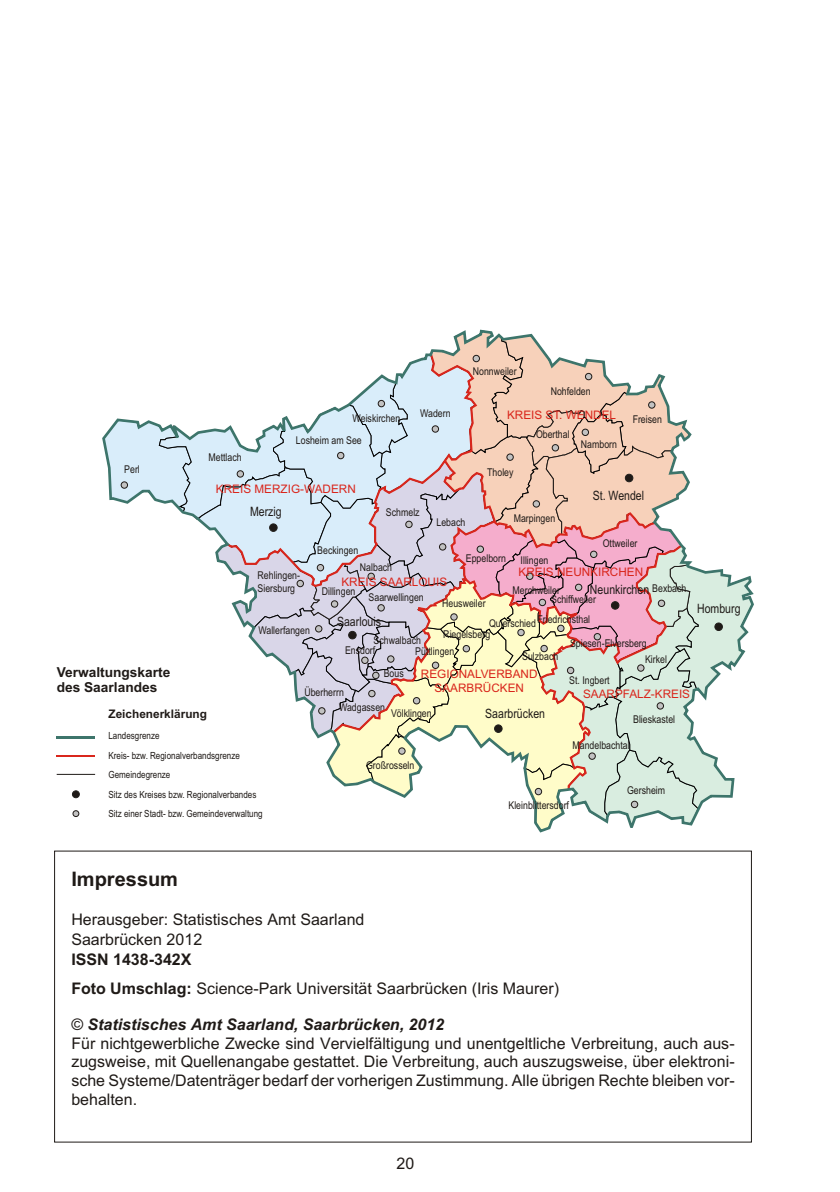
<style>
.page{position:relative;width:840px;height:1192px;background:#fff}
.page>*{position:absolute;margin:0;border:0;box-sizing:border-box;transform-origin:0 0}
.t1{font:700 20px "Arial";color:#1f1a17}
.t2{font:16px/18.8px "Arial";color:#1f1a17}
.t3{font:700 13.8px/15.4px "Arial";color:#1f1a17}
.t4{font:12.8px "Arial Narrow";color:#1f1a17}
.t5{font:11.8px/13.2px "Arial";color:#d9261c;text-align:center}
.t6{font:700 11.8px "Arial";color:#1f1a17}
.t7{font:10.8px/14.4px "Arial Narrow";color:#1f1a17}
.t8{font:9.8px/19.6px "Arial Narrow";color:#1f1a17}
.s1{font-weight:700}
.s2{font-weight:700;font-style:italic}
</style>
<div class="page">
<div style="left:72px;top:791px;width:7px;height:7px;background:#1f1a17;border:1px solid #211f1c;border-radius:50%"></div>
<svg style="left:73px;top:811px;width:6px;height:6px"></svg>
<hr style="left:57px;top:736px;width:38px;height:2px;background:#3d756b">
<hr style="left:57px;top:774px;width:38px;height:1px;background:#1f1a17">
<hr style="left:57px;top:755px;width:38px;height:2px;background:#d9261c">
<svg style="left:102px;top:330px;width:652px;height:503px"></svg>
<p class="t7" style="left:124px;top:463px;width:17px">Perl</p>
<p class="t7" style="left:353px;top:412px;width:49px">Weiskirchen</p>
<p class="t7" style="left:208px;top:451px;width:35px">Mettlach</p>
<p class="t7" style="left:296px;top:434px;width:67px">Losheim am See</p>
<p class="t5" style="left:216px;top:484px;width:141px">KREIS MERZIG-WADERN</p>
<p class="t7" style="left:420px;top:407px;width:32px">Wadern</p>
<p class="t4" style="left:250px;top:506px;width:33px">Merzig</p>
<p class="t7" style="left:386px;top:506px;width:35px">Schmelz</p>
<p class="t7" style="left:437px;top:516px;width:30px">Lebach</p>
<p class="t7" style="left:473px;top:365px;width:45px">Nonnweiler</p>
<p class="t7" style="left:551px;top:385px;width:42px">Nohfelden</p>
<p class="t5" style="left:507px;top:410px;width:110px">KREIS ST. WENDEL</p>
<p class="t7" style="left:487px;top:466px;width:28px">Tholey</p>
<p class="t7" style="left:536px;top:428px;width:35px">Oberthal</p>
<p class="t7" style="left:581px;top:438px;width:38px">Namborn</p>
<p class="t7" style="left:633px;top:413px;width:31px">Freisen</p>
<p class="t7" style="left:514px;top:512px;width:43px">Marpingen</p>
<p class="t4" style="left:593px;top:491px;width:53px">St. Wendel</p>
<p class="t7" style="left:603px;top:537px;width:36px">Ottweiler</p>
<p class="t7" style="left:317px;top:544px;width:43px">Beckingen</p>
<p class="t7" style="left:466px;top:552px;width:42px">Eppelborn</p>
<p class="t7" style="left:521px;top:554px;width:29px">Illingen</p>
<p class="t7" style="left:360px;top:561px;width:34px">Nalbach</p>
<p class="t5" style="left:519px;top:567px;width:126px">KREIS NEUNKIRCHEN</p>
<p class="t7" style="left:258px;top:571px;width:44px;line-height:12.2px">Rehlingen-<br>Siersburg</p>
<p class="t5" style="left:341px;top:577px;width:107px">KREIS SAARLOUIS</p>
<p class="t7" style="left:652px;top:582px;width:36px">Bexbach</p>
<p class="t4" style="left:590px;top:584px;width:61px">Neunkirchen</p>
<p class="t7" style="left:513px;top:584px;width:49px">Merchweiler</p>
<p class="t7" style="left:322px;top:585px;width:35px">Dillingen</p>
<p class="t7" style="left:369px;top:591px;width:57px">Saarwellingen</p>
<p class="t4" style="left:337px;top:617px;width:45px">Saarlouis</p>
<p class="t7" style="left:345px;top:644px;width:32px">Ensdorf</p>
<p class="t7" style="left:384px;top:667px;width:22px">Bous</p>
<p class="t7" style="left:391px;top:707px;width:42px">Völklingen</p>
<p class="t7" style="left:551px;top:593px;width:46px">Schiffweiler</p>
<p class="t7" style="left:442px;top:597px;width:45px">Heusweiler</p>
<p class="t7" style="left:537px;top:613px;width:54px">Friedrichsthal</p>
<p class="t7" style="left:489px;top:617px;width:48px">Quierschied</p>
<p class="t7" style="left:259px;top:624px;width:53px">Wallerfangen</p>
<p class="t7" style="left:374px;top:634px;width:49px">Schwalbach</p>
<p class="t7" style="left:443px;top:628px;width:48px">Riegelsberg</p>
<p class="t7" style="left:570px;top:637px;width:78px">Spiesen-Elversberg</p>
<p class="t7" style="left:415px;top:645px;width:41px">Püttlingen</p>
<p class="t7" style="left:522px;top:650px;width:38px">Sulzbach</p>
<p class="t7" style="left:645px;top:653px;width:23px">Kirkel</p>
<p class="t3" style="left:57px;top:666px;width:115px">Verwaltungskarte des Saarlandes</p>
<p class="t5" style="left:421px;top:669px;width:118px">REGIONALVERBAND<br>SAARBRÜCKEN</p>
<p class="t7" style="left:569px;top:674px;width:42px">St. Ingbert</p>
<p class="t7" style="left:339px;top:686px;width:48px;text-indent:-35px">Überherrn<br>Wadgassen</p>
<p class="t5" style="left:583px;top:688px;width:109px">SAARPFALZ-KREIS</p>
<p class="t4" style="left:485px;top:708px;width:61px">Saarbrücken</p>
<p class="t6" style="left:109px;top:709px;width:100px">Zeichenerklärung</p>
<p class="t8" style="left:108px;top:727px;width:156px">Landesgrenze<br>Kreis- bzw. Regionalverbandsgrenze<br>Gemeindegrenze<br>Sitz des Kreises bzw. Regionalverbandes<br>Sitz einer Stadt- bzw. Gemeindeverwaltung</p>
<p class="t7" style="left:633px;top:713px;width:44px">Blieskastel</p>
<p class="t7" style="left:573px;top:739px;width:59px">Mandelbachtal</p>
<p class="t7" style="left:366px;top:759px;width:50px">Großrosseln</p>
<p class="t7" style="left:627px;top:784px;width:40px">Gersheim</p>
<p class="t7" style="left:509px;top:799px;width:62px">Kleinblittersdorf</p>
<p class="t4" style="left:697px;top:604px;width:45px">Homburg</p>
<h1 class="t1" style="left:71px;top:872px;width:108px">Im pres sum</h1>
<h2 class="t2" style="left:71px;top:911px;width:295px;line-height:19.8px">He raus ge ber: Sta tis ti sches Amt Saar land<br>Saar brü cken 2012</h2>
<h2 class="t2" style="left:71px;top:946px;width:489px;line-height:28.8px"><span class="s1">ISSN 1438-342X<br>Foto Um schlag:</span> Science-Park Uni ver si tät Saar brü cken (Iris Mau rer)</h2>
<p class="t2" style="left:71px;top:1016px;width:665px">© <span class="s2">Sta tis ti sches Amt Saar land, Saar brü cken, 2012<br></span>Für nicht ge werb li che Zwe cke sind Ver viel fäl ti gung und un ent gelt li che Ver brei tung, auch aus - zugs wei se, mit Quel len an ga be ge stat tet. Die Ver brei tung, auch aus zugs wei se, über elek tro ni - sche Sys te me/Da ten trä ger be darf der vor her igen Zu stim mung. Alle übri gen Rech te blei ben vor - be hal ten.</p>
<h2 class="t2" style="left:396px;top:1156px;width:19px">20</h2>
</div>
